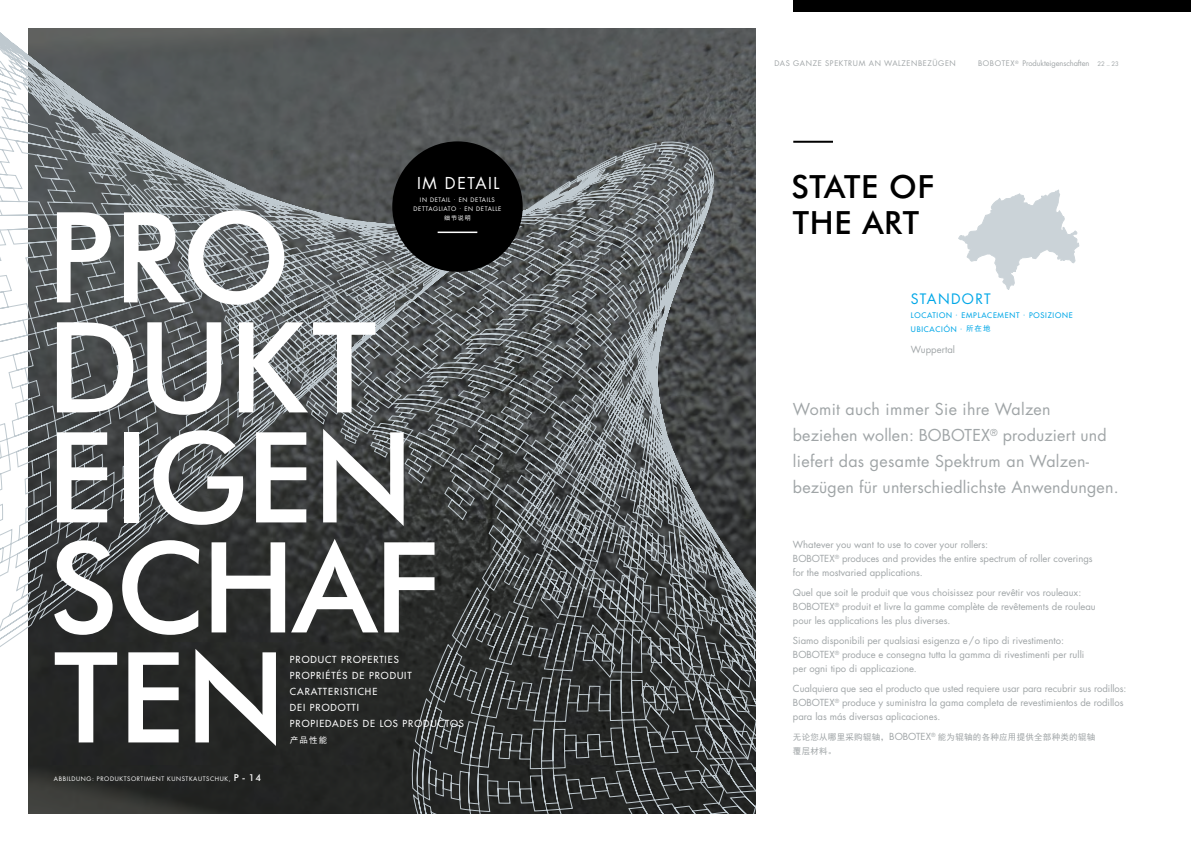
<style>
.page{position:relative;width:1191px;height:842px;background:#fff}
.page>*{position:absolute;margin:0;border:0;box-sizing:border-box;transform-origin:0 0}
.t1{font:500 126px/110px "Futura BT";letter-spacing:-.01em;color:#fff}
.t2{font:500 32px "Futura BT";color:#000}
.t3{font:16px/26px "Futura LT Pro";letter-spacing:.01em;color:#a0a5a7}
.t4{font:16px "Futura LT Pro";letter-spacing:.1em;color:#fff}
.t5{font:14px "Futura LT Pro";color:#00a7e7}
.t6{font:9.5px/14px "Futura LT Pro";color:#a0a5a7}
.t7{font:500 9.5px/16px "Futura LT Pro";letter-spacing:.1em;color:#fff}
.t8{font:8.5px/14px "Sim Hei";letter-spacing:.03em;color:#a0a5a7}
.t9{font:8.5px "Sim Hei";color:#fff}
.t10{font:7.5px "Futura LT Pro";letter-spacing:-.01em;color:#a0a5a7}
.t11{font:500 7.5px "Futura LT Pro";letter-spacing:.1em;color:#00a7e7}
.t12{font:6px/9px "Futura LT Pro";letter-spacing:.1em;color:#fff;text-align:center}
.t13{font:6px "Sim Hei";color:#fff}
.s1{font-family:"Futura BT";font-weight:500;font-size:9.5px}
.s2{font-size:6px}
.s3{font-family:"Sim Hei";font-weight:400}
.s4{font-family:"Futura LT Pro";font-size:9.5px}
</style>
<div class="page">
<img style="left:28px;top:28px;width:727px;height:786px">
<hr style="left:793px;top:141px;width:40px;height:2px;background:#000">
<svg style="left:713px;top:466px;width:42px;height:348px;background:#4e5152"></svg>
<svg style="left:404px;top:458px;width:309px;height:356px;background:#474a4b"></svg>
<svg style="left:407px;top:142px;width:307px;height:316px;background:#626667"></svg>
<svg style="left:407px;top:143px;width:249px;height:249px;background:#686d6f"></svg>
<svg style="left:407px;top:118px;width:112px;height:192px;background:#626667"></svg>
<svg style="left:229px;top:28px;width:178px;height:443px;background:#616667"></svg>
<svg style="left:61px;top:28px;width:168px;height:591px;background:#55595b"></svg>
<svg style="left:0;top:28px;width:61px;height:670px"></svg>
<div style="left:793px;top:0;width:398px;height:11px;background:#000"></div>
<svg style="left:958px;top:189px;width:121px;height:101px"></svg>
<div style="left:392px;top:141px;width:131px;height:131px;background:#000;border-radius:50%"></div>
<hr style="left:437px;top:232px;width:40px;height:1px;background:#fff">
<h3 class="t4" style="left:417px;top:172px;width:84px">IM DETAIL</h3>
<p class="t12" style="left:413px;top:195px;width:89px">IN DETAIL · EN DETAILS<br>DETTAGLIATO · EN DETALLE</p>
<p class="t13" style="left:444px;top:214px;width:28px">细节说明</p>
<h1 class="t1" style="left:47px;top:202px;width:395px">PRO<br>DUKT<br>EIGEN<br>SCHAF<br>TEN</h1>
<p class="t7" style="left:290px;top:651px;width:110px">PRODUCT PROPERTIES<br>PROPRIÉTÉS</p>
<p class="t7" style="left:352px;top:667px;width:25px">DE PROD</p>
<p class="t7" style="left:397px;top:667px;width:12px">UIT</p>
<p class="t7" style="left:290px;top:683px;width:89px">CARATTERISTICHE<br>DEI PRODOTTI<br>PROPIEDADES</p>
<p class="t7" style="left:363px;top:715px;width:48px">DE LOS PROD</p>
<p class="t7" style="left:430px;top:715px;width:15px">UCTOS</p>
<p class="t9" style="left:290px;top:735px;width:39px">产品性能</p>
<p class="t12" style="left:54px;top:774px;width:52px">ABBILDUNG: Produktsortiment</p>
<p class="t12" style="left:167px;top:774px;width:95px">KUNSTKAUTSCHUK, <span class="s1">P - 14</span></p>
<p class="t10" style="left:774px;top:58px;width:32px">Das Ganze</p>
<p class="t10" style="left:825px;top:58px;width:16px">SPektrum</p>
<p class="t10" style="left:869px;top:58px;width:7px">an</p>
<p class="t10" style="left:884px;top:58px;width:14px">Walzenbez</p>
<p class="t10" style="left:932px;top:58px;width:13px">ügen</p>
<p class="t10" style="left:978px;top:58px;width:142px">BOBOTEX <sup>®</sup> Produkteigenschaften <span class="s2">22 _ 23</span></p>
<h2 class="t2" style="left:791px;top:167px;width:18px">STATE</h2>
<h2 class="t2" style="left:889px;top:167px;width:23px">OF</h2>
<h2 class="t2" style="left:793px;top:203px;width:90px">THE ART</h2>
<h3 class="t5" style="left:911px;top:289px;width:21px">Standort</h3>
<p class="t11" style="left:911px;top:310px;width:77px">LOCATION · EMPLACE</p>
<p class="t11" style="left:997px;top:310px;width:13px">MENT</p>
<p class="t11" style="left:1023px;top:310px;width:51px">· POSIZIONE</p>
<p class="t11" style="left:911px;top:324px;width:81px">UBICACIÓN · <span class="s3">所在地</span></p>
<p class="t6" style="left:911px;top:342px;width:46px">Wuppertal</p>
<h3 class="t3" style="left:793px;top:396px;width:327px">Womit auch immer Sie ihre Walzen beziehen wollen: BOBOTEX<sup>®</sup> produziert und liefert das gesamte Spektrum an Walzen&shy;bezügen für unterschiedlichste Anwendungen.</h3>
<p class="t6" style="left:793px;top:537px;width:301px">Whatever you want to use to cover your rollers:<br>BOBOTEX<sup>®</sup> produces and provides the entire spectrum of roller coverings for the mostvaried applications.</p>
<p class="t6" style="left:793px;top:585px;width:304px">Quel que soit le produit que vous choisissez pour revêtir vos rouleaux:<br>BOBOTEX<sup>®</sup> produit et livre la gamme complète de revêtements de rouleau pour les applications les plus diverses.</p>
<p class="t6" style="left:793px;top:633px;width:293px">Siamo disponibili per qualsiasi esigenza e/o tipo di rivestimento:<br>BOBOTEX<sup>®</sup> produce e consegna tutta la gamma di rivestimenti per rulli per ogni tipo di applicazione.</p>
<p class="t6" style="left:793px;top:681px;width:335px">Cualquiera que sea el producto que usted requiere usar para recubrir sus rodillos:<br>BOBOTEX<sup>®</sup> produce y suministra la gama completa de revestimientos de rodillos para las más diversas aplicaciones.</p>
<p class="t8" style="left:793px;top:730px;width:304px">无论您从哪里采购辊轴，<span class="s4">BOBOTEX</span><sup>®</sup> 能为辊轴的各种应用提供全部种类的辊轴覆层材料。</p>
</div>
